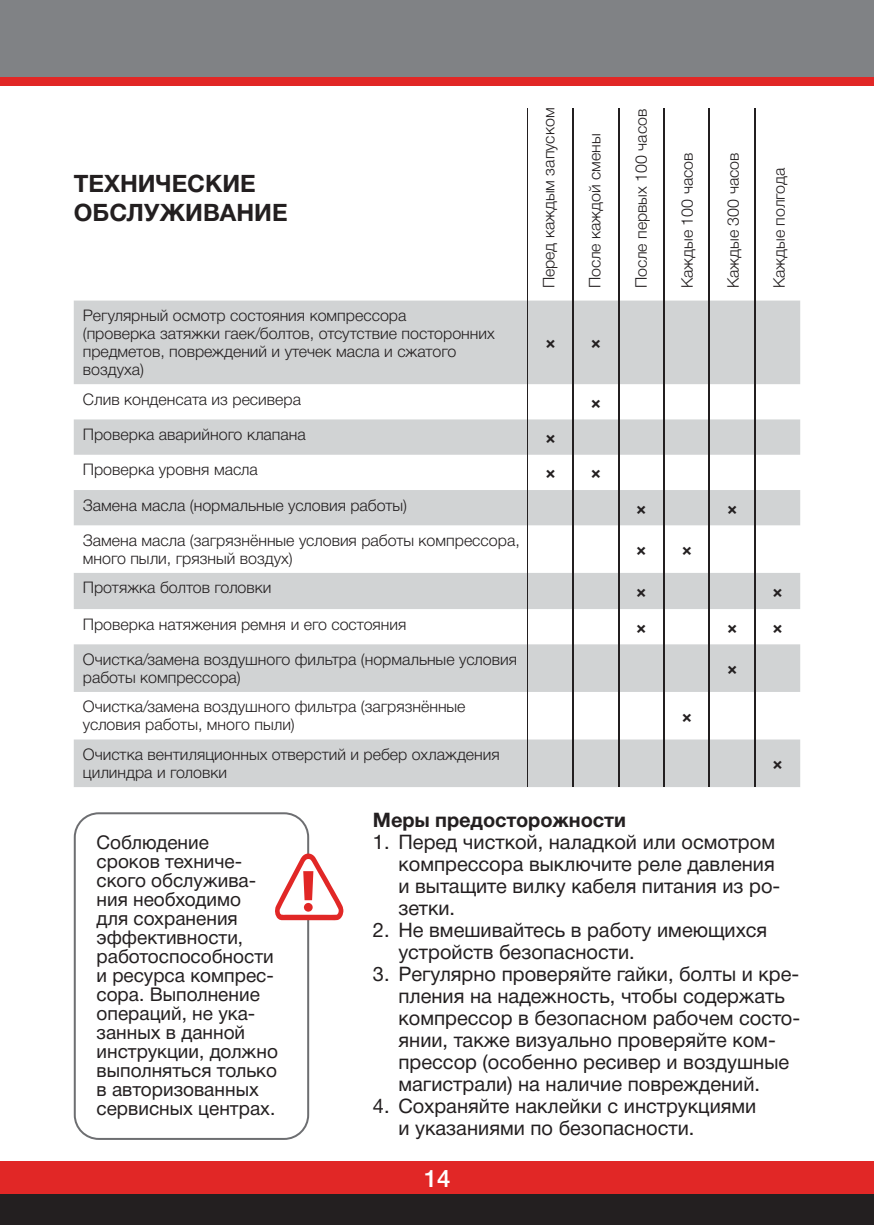
<style>
.page{position:relative;width:874px;height:1225px;background:#fff}
.page>*{position:absolute;margin:0;border:0;box-sizing:border-box;transform-origin:0 0}
.t1{font:700 24px/28.8px "Helvetica Neue Cyr";color:#231f20}
.t2{font:500 24px "Helvetica Neue Cyr";color:#fff}
.t3{font:20px/22px "Helvetica Neue Cyr";color:#231f20}
.t4{font:700 20px "Helvetica Neue Cyr";color:#231f20}
.t5{font:19px/19px "Helvetica Neue Cyr";color:#231f20}
.t6{font:300 16px/18px "Helvetica Neue Cyr";color:#231f20}
.t7{font:700 16px "Helvetica";color:#231f20}
</style>
<div class="page">
<div style="left:0;top:1193px;width:856px;height:32px;background:#231f20"></div>
<div style="left:856px;top:1193px;width:17px;height:32px;background:#231f20"></div>
<div style="left:0;top:1161px;width:856px;height:32px;background:#e12726"></div>
<div style="left:856px;top:1161px;width:17px;height:32px;background:#e12726"></div>
<div style="left:0;top:0;width:856px;height:78px;background:#808285"></div>
<div style="left:856px;top:0;width:17px;height:78px;background:#808285"></div>
<div style="left:0;top:77px;width:856px;height:9px;background:#e12726"></div>
<div style="left:856px;top:77px;width:17px;height:9px;background:#e12726"></div>
<svg style="left:74px;top:300px;width:725px;height:487px;fill:#d1d3d4"></svg>
<hr style="left:527px;top:108px;width:1px;height:192px;background:#231f20">
<hr style="left:572px;top:108px;width:1px;height:192px;background:#231f20">
<hr style="left:617px;top:108px;width:1px;height:192px;background:#231f20">
<hr style="left:663px;top:108px;width:1px;height:192px;background:#231f20">
<hr style="left:708px;top:108px;width:1px;height:192px;background:#231f20">
<hr style="left:754px;top:108px;width:1px;height:192px;background:#231f20">
<hr style="left:527px;top:300px;width:1px;height:84px;background:#231f20">
<hr style="left:572px;top:300px;width:1px;height:84px;background:#231f20">
<hr style="left:617px;top:300px;width:1px;height:84px;background:#231f20">
<hr style="left:663px;top:300px;width:1px;height:84px;background:#231f20">
<hr style="left:708px;top:300px;width:1px;height:84px;background:#231f20">
<hr style="left:754px;top:300px;width:1px;height:84px;background:#231f20">
<hr style="left:527px;top:384px;width:1px;height:35px;background:#231f20">
<hr style="left:572px;top:384px;width:1px;height:35px;background:#231f20">
<hr style="left:617px;top:384px;width:1px;height:35px;background:#231f20">
<hr style="left:663px;top:384px;width:1px;height:35px;background:#231f20">
<hr style="left:708px;top:384px;width:1px;height:35px;background:#231f20">
<hr style="left:754px;top:384px;width:1px;height:35px;background:#231f20">
<hr style="left:527px;top:419px;width:1px;height:36px;background:#231f20">
<hr style="left:572px;top:419px;width:1px;height:36px;background:#231f20">
<hr style="left:617px;top:419px;width:1px;height:36px;background:#231f20">
<hr style="left:663px;top:419px;width:1px;height:36px;background:#231f20">
<hr style="left:708px;top:419px;width:1px;height:36px;background:#231f20">
<hr style="left:754px;top:419px;width:1px;height:36px;background:#231f20">
<hr style="left:527px;top:455px;width:1px;height:35px;background:#231f20">
<hr style="left:572px;top:455px;width:1px;height:35px;background:#231f20">
<hr style="left:617px;top:455px;width:1px;height:35px;background:#231f20">
<hr style="left:663px;top:455px;width:1px;height:35px;background:#231f20">
<hr style="left:708px;top:455px;width:1px;height:35px;background:#231f20">
<hr style="left:754px;top:455px;width:1px;height:35px;background:#231f20">
<hr style="left:527px;top:490px;width:1px;height:35px;background:#231f20">
<hr style="left:572px;top:490px;width:1px;height:35px;background:#231f20">
<hr style="left:617px;top:490px;width:1px;height:35px;background:#231f20">
<hr style="left:663px;top:490px;width:1px;height:35px;background:#231f20">
<hr style="left:708px;top:490px;width:1px;height:35px;background:#231f20">
<hr style="left:754px;top:490px;width:1px;height:35px;background:#231f20">
<hr style="left:527px;top:525px;width:1px;height:48px;background:#231f20">
<hr style="left:572px;top:525px;width:1px;height:48px;background:#231f20">
<hr style="left:617px;top:525px;width:1px;height:48px;background:#231f20">
<hr style="left:663px;top:525px;width:1px;height:48px;background:#231f20">
<hr style="left:708px;top:525px;width:1px;height:48px;background:#231f20">
<hr style="left:754px;top:525px;width:1px;height:48px;background:#231f20">
<hr style="left:527px;top:573px;width:1px;height:36px;background:#231f20">
<hr style="left:572px;top:573px;width:1px;height:36px;background:#231f20">
<hr style="left:617px;top:573px;width:1px;height:36px;background:#231f20">
<hr style="left:663px;top:573px;width:1px;height:36px;background:#231f20">
<hr style="left:708px;top:573px;width:1px;height:36px;background:#231f20">
<hr style="left:754px;top:573px;width:1px;height:36px;background:#231f20">
<hr style="left:527px;top:609px;width:1px;height:35px;background:#231f20">
<hr style="left:572px;top:609px;width:1px;height:35px;background:#231f20">
<hr style="left:617px;top:609px;width:1px;height:35px;background:#231f20">
<hr style="left:663px;top:609px;width:1px;height:35px;background:#231f20">
<hr style="left:708px;top:609px;width:1px;height:35px;background:#231f20">
<hr style="left:754px;top:609px;width:1px;height:35px;background:#231f20">
<hr style="left:527px;top:644px;width:1px;height:48px;background:#231f20">
<hr style="left:572px;top:644px;width:1px;height:48px;background:#231f20">
<hr style="left:617px;top:644px;width:1px;height:48px;background:#231f20">
<hr style="left:663px;top:644px;width:1px;height:48px;background:#231f20">
<hr style="left:708px;top:644px;width:1px;height:48px;background:#231f20">
<hr style="left:754px;top:644px;width:1px;height:48px;background:#231f20">
<hr style="left:527px;top:692px;width:1px;height:47px;background:#231f20">
<hr style="left:572px;top:692px;width:1px;height:47px;background:#231f20">
<hr style="left:617px;top:692px;width:1px;height:47px;background:#231f20">
<hr style="left:663px;top:692px;width:1px;height:47px;background:#231f20">
<hr style="left:708px;top:692px;width:1px;height:47px;background:#231f20">
<hr style="left:754px;top:692px;width:1px;height:47px;background:#231f20">
<hr style="left:527px;top:739px;width:1px;height:48px;background:#231f20">
<hr style="left:572px;top:739px;width:1px;height:48px;background:#231f20">
<hr style="left:617px;top:739px;width:1px;height:48px;background:#231f20">
<hr style="left:663px;top:739px;width:1px;height:48px;background:#231f20">
<hr style="left:708px;top:739px;width:1px;height:48px;background:#231f20">
<hr style="left:754px;top:739px;width:1px;height:48px;background:#231f20">
<svg style="left:74px;top:812px;width:235px;height:328px"></svg>
<svg style="left:274px;top:853px;width:69px;height:67px"></svg>
<h1 class="t1" style="left:74px;top:169px;width:215px">ТЕХНИЧЕСКИЕ<br>ОБСЛУЖИВАНИЕ</h1>
<p class="t6" style="left:83px;top:306px;width:413px">Регулярный осмотр состояния компрессора<br>(проверка затяжки гаек/болтов, отсутствие посторонних предметов, повреждений и утечек масла и сжатого воздуха)</p>
<p class="t6" style="left:539px;top:288px;width:182px;rotate:-90deg">Перед каждым запуском</p>
<p class="t6" style="left:585px;top:288px;width:156px;rotate:-90deg">После каждой смены</p>
<p class="t7" style="left:545px;top:333px;width:11px">×</p>
<p class="t7" style="left:591px;top:333px;width:11px">×</p>
<p class="t6" style="left:631px;top:288px;width:181px;rotate:-90deg">После первых 100 часов</p>
<p class="t6" style="left:677px;top:288px;width:137px;rotate:-90deg">Каждые 100 часов</p>
<p class="t6" style="left:723px;top:288px;width:137px;rotate:-90deg">Каждые 300 часов</p>
<p class="t6" style="left:83px;top:390px;width:219px">Слив конденсата из ресивера</p>
<p class="t7" style="left:591px;top:393px;width:11px">×</p>
<p class="t6" style="left:83px;top:425px;width:224px">Проверка аварийного клапана</p>
<p class="t7" style="left:545px;top:428px;width:11px">×</p>
<p class="t6" style="left:83px;top:461px;width:176px">Проверка уровня масла</p>
<p class="t7" style="left:545px;top:463px;width:11px">×</p>
<p class="t7" style="left:591px;top:463px;width:11px">×</p>
<p class="t6" style="left:83px;top:496px;width:325px">Замена масла (нормальные условия работы)</p>
<p class="t7" style="left:636px;top:499px;width:11px">×</p>
<p class="t7" style="left:727px;top:499px;width:11px">×</p>
<p class="t6" style="left:83px;top:531px;width:438px">Замена масла (загрязнённые условия работы компрессора, много пыли, грязный воздух)</p>
<p class="t7" style="left:636px;top:540px;width:11px">×</p>
<p class="t7" style="left:681px;top:540px;width:11px">×</p>
<p class="t6" style="left:769px;top:288px;width:122px;rotate:-90deg">Каждые полгода</p>
<p class="t6" style="left:83px;top:579px;width:190px">Протяжка болтов головки</p>
<p class="t7" style="left:636px;top:582px;width:11px">×</p>
<p class="t7" style="left:772px;top:582px;width:11px">×</p>
<p class="t6" style="left:83px;top:615px;width:325px">Проверка натяжения ремня и его состояния</p>
<p class="t7" style="left:636px;top:618px;width:11px">×</p>
<p class="t7" style="left:727px;top:618px;width:11px">×</p>
<p class="t7" style="left:772px;top:618px;width:11px">×</p>
<p class="t6" style="left:83px;top:650px;width:435px">Очистка/замена воздушного фильтра (нормальные условия работы компрессора)</p>
<p class="t7" style="left:727px;top:659px;width:11px">×</p>
<p class="t6" style="left:83px;top:698px;width:384px">Очистка/замена воздушного фильтра (загрязнённые условия работы, много пыли)</p>
<p class="t6" style="left:83px;top:745px;width:418px">Очистка вентиляционных отверстий и ребер охлаждения цилиндра и головки</p>
<p class="t7" style="left:681px;top:707px;width:11px">×</p>
<p class="t7" style="left:772px;top:754px;width:11px">×</p>
<p class="t5" style="left:96px;top:834px;width:183px">Соблюдение<br>сроков техниче&shy;ского обслужива&shy;ния необходимо<br>для сохранения эффективности, работоспособности и ресурса компрес&shy;сора. Выполнение операций, не ука&shy;занных в данной инструкции, должно выполняться только в авторизованных сервисных центрах.</p>
<p class="t4" style="left:373px;top:808px;width:254px">Меры предосторожности</p>
<p class="t3" style="left:398px;top:832px;width:383px;text-indent:-26px">1. Перед чисткой, наладкой или осмотром компрессора выключите реле давления и вытащите вилку кабеля питания из ро&shy;зетки.</p>
<p class="t3" style="left:398px;top:920px;width:370px;text-indent:-26px">2. Не вмешивайтесь в работу имеющихся устройств безопасности.</p>
<p class="t3" style="left:398px;top:964px;width:403px;text-indent:-26px">3. Регулярно проверяйте гайки, болты и кре&shy;пления на надежность, чтобы содержать компрессор в безопасном рабочем состо&shy;янии, также визуально проверяйте ком&shy;прессор (особенно ресивер и воздушные магистрали) на наличие повреждений.</p>
<p class="t3" style="left:398px;top:1096px;width:359px;text-indent:-26px">4. Сохраняйте наклейки с инструкциями и указаниями по безопасности.</p>
<h1 class="t2" style="left:423px;top:1165px;width:28px">14</h1>
</div>
